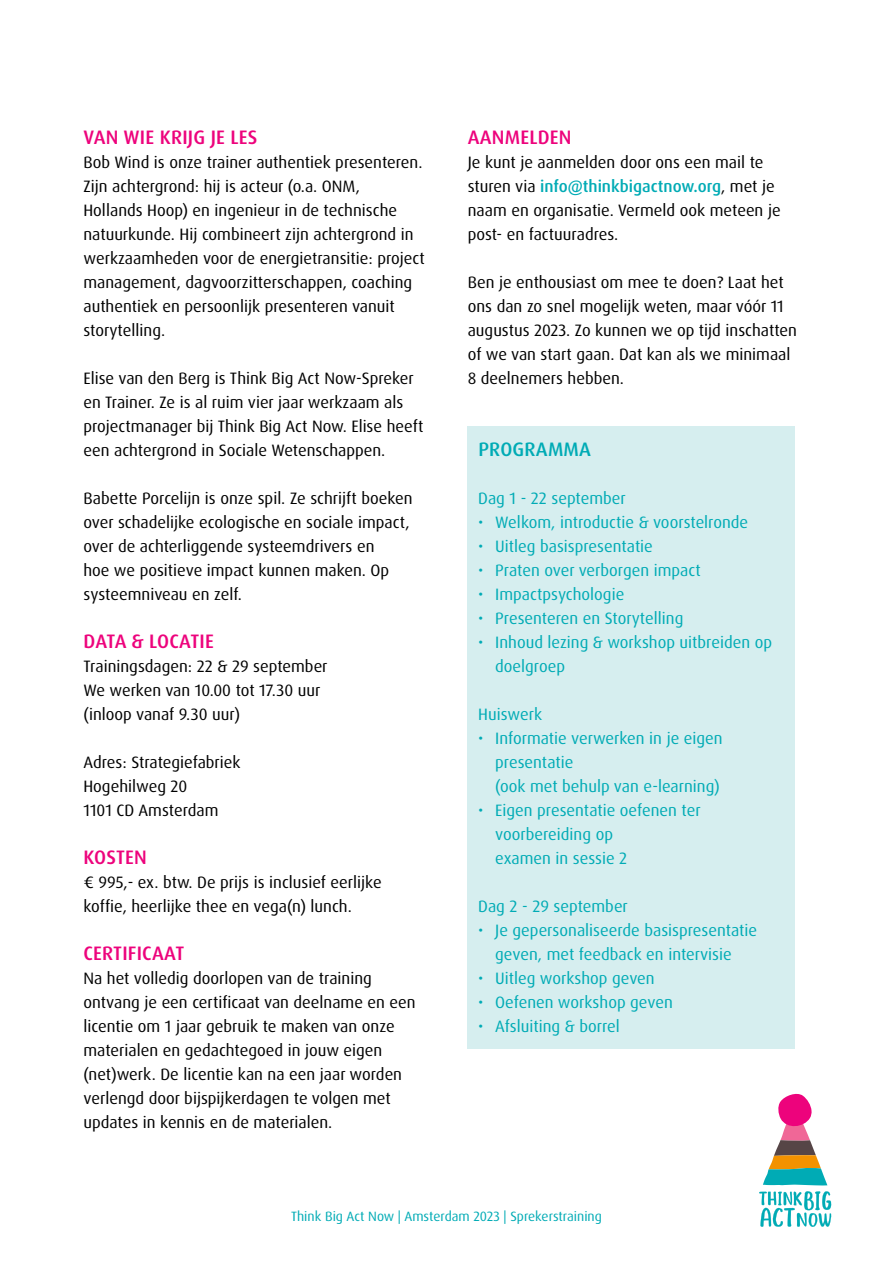
<style>
.page{position:relative;width:893px;height:1263px;background:#fff}
.page>*{position:absolute;margin:0;border:0;box-sizing:border-box;transform-origin:0 0}
.t1{font:500 19.5px "Dax OT";letter-spacing:.01em;color:#ed037c}
.t2{font:500 19.5px "Dax OT";letter-spacing:.01em;color:#00abb5}
.t3{font:16.5px/24px "Dax OT";color:#000}
.t4{font:16.5px/24px "Dax OT";color:#00abb5}
.t5{font:13.5px "Dax OT";color:#00abb5}
.s1{font-weight:500;color:#00abb5}
</style>
<div class="page">
<div style="left:468px;top:427px;width:327px;height:622px;background:#d6eeef"></div>
<svg style="left:759px;top:1191px;width:72px;height:36px"></svg>
<svg style="left:763px;top:1093px;width:64px;height:92px"></svg>
<p class="t1" style="left:84px;top:125px;width:175px">VAN WIE KRIJG JE LES</p>
<p class="t3" style="left:83px;top:150px;width:343px">Bob Wind is onze trainer authentiek presenteren.<br>Zijn achtergrond: hij is acteur (o.a. ONM,<br>Hollands Hoop) en ingenieur in de technische natuurkunde. Hij combineert zijn achtergrond in werkzaamheden voor de energietransitie: project management, dagvoorzitterschappen, coaching authentiek en persoonlijk presenteren vanuit storytelling.</p>
<p class="t3" style="left:83px;top:366px;width:341px">Elise van den Berg is Think Big Act Now-Spreker en Trainer. Ze is al ruim vier jaar werkzaam als projectmanager bij Think Big Act Now. Elise heeft een achtergrond in Sociale Wetenschappen.</p>
<p class="t3" style="left:83px;top:487px;width:331px">Babette Porcelijn is onze spil. Ze schrijft boeken over schadelijke ecologische en sociale impact, over de achterliggende systeemdrivers en<br>hoe we positieve impact kunnen maken. Op systeemniveau en zelf.</p>
<p class="t1" style="left:84px;top:629px;width:132px">DATA &amp; LOCATIE</p>
<p class="t3" style="left:83px;top:654px;width:246px">Trainingsdagen: 22 &amp; 29 september<br>We werken van 10.00 tot 17.30 uur (inloop vanaf 9.30 uur)</p>
<p class="t3" style="left:83px;top:750px;width:159px">Adres: Strategiefabriek<br>Hogehilweg 20<br>1101 CD Amsterdam</p>
<p class="t1" style="left:84px;top:845px;width:65px">KOSTEN</p>
<p class="t3" style="left:83px;top:870px;width:300px">€ 995,- ex. btw. De prijs is inclusief eerlijke koffie, heerlijke thee en vega(n) lunch.</p>
<p class="t1" style="left:84px;top:941px;width:102px">CERTIFICAAT</p>
<p class="t3" style="left:83px;top:966px;width:334px">Na het volledig doorlopen van de training ontvang je een certificaat van deelname en een licentie om 1 jaar gebruik te maken van onze materialen en gedachtegoed in jouw eigen (net)werk. De licentie kan na een jaar worden verlengd door bijspijkerdagen te volgen met updates in kennis en de materialen.</p>
<p class="t1" style="left:468px;top:125px;width:105px">AANMELDEN</p>
<p class="t3" style="left:468px;top:150px;width:314px">Je kunt je aanmelden door ons een mail te sturen via <span class="s1">info@thinkbigactnow.org</span>, met je naam en organisatie. Vermeld ook meteen je post- en factuuradres.</p>
<p class="t3" style="left:468px;top:270px;width:331px">Ben je enthousiast om mee te doen? Laat het ons dan zo snel mogelijk weten, maar vóór 11 augustus 2023. Zo kunnen we op tijd inschatten of we van start gaan. Dat kan als we minimaal 8 deelnemers hebben.</p>
<p class="t2" style="left:478px;top:437px;width:114px">PROGRAMMA</p>
<p class="t4" style="left:478px;top:486px;width:149px">Dag 1 - 22 september</p>
<p class="t4" style="left:478px;top:510px;width:271px">• Welkom, introductie &amp; voorstelronde</p>
<p class="t4" style="left:478px;top:534px;width:176px">• Uitleg basispresentatie</p>
<p class="t4" style="left:478px;top:558px;width:224px">• Praten over verborgen impact</p>
<p class="t4" style="left:478px;top:582px;width:148px">• Impactpsychologie</p>
<p class="t4" style="left:478px;top:606px;width:207px">• Presenteren en Storytelling</p>
<p class="t4" style="left:495px;top:630px;width:278px;text-indent:-17px">• Inhoud lezing &amp; workshop uitbreiden op doelgroep</p>
<p class="t4" style="left:478px;top:702px;width:66px">Huiswerk</p>
<p class="t4" style="left:495px;top:727px;width:229px;text-indent:-17px">• Informatie verwerken in je eigen presentatie<br>(ook met behulp van e-learning)</p>
<p class="t4" style="left:495px;top:799px;width:207px;text-indent:-17px">• Eigen presentatie oefenen ter voorbereiding op<br>examen in sessie 2</p>
<p class="t4" style="left:478px;top:895px;width:151px">Dag 2 - 29 september</p>
<p class="t4" style="left:478px;top:919px;width:280px;text-align:center">• Je gepersonaliseerde basispresentatie geven, met feedback en intervisie</p>
<p class="t4" style="left:478px;top:967px;width:178px">• Uitleg workshop geven</p>
<p class="t4" style="left:478px;top:991px;width:196px">• Oefenen workshop geven</p>
<p class="t4" style="left:478px;top:1015px;width:143px">• Afsluiting &amp; borrel</p>
<p class="t5" style="left:291px;top:1207px;width:312px">Think Big Act Now | Amsterdam 2023 | Sprekerstraining</p>
</div>
